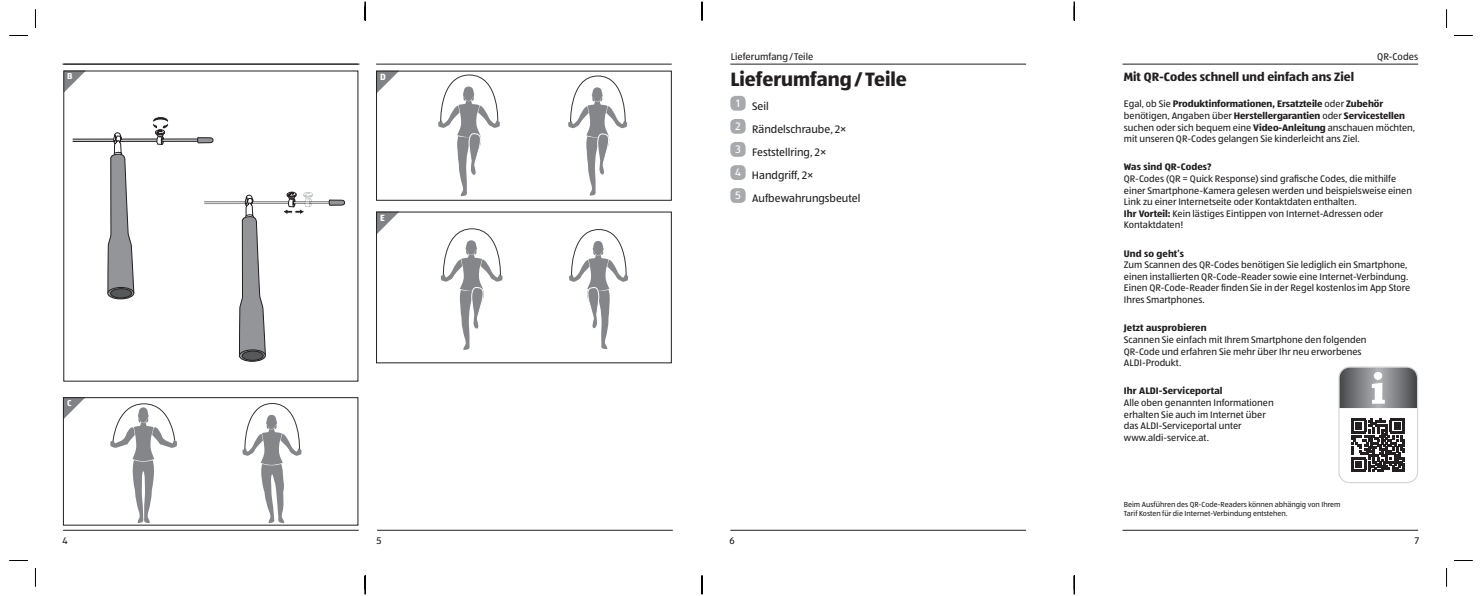
<style>
.page{position:relative;width:1482px;height:596px;background:#fff}
.page>*{position:absolute;margin:0;border:0;box-sizing:border-box;transform-origin:0 0}
.t1{font:700 20px "ALDISUEDOT";color:#231f20}
.t2{font:700 12.5px "ALDISUEDOT";color:#231f20}
.t3{font:11.25px/23px "ALDISUEDOT";color:#231f20}
.t4{font:10px "ALDISUEDOT";color:#231f20}
.t5{font:9.75px/11.6px "ALDISUEDOT";color:#231f20}
.t6{font:700 9.75px "ALDISUEDOT";letter-spacing:.01em;color:#231f20}
.t7{font:700 9.38px "ALDISUEDOT";color:#fff}
.t8{font:700 8.88px "ALDISUEDOT";color:#fff}
.t9{font:7.62px/8.9px "ALDISUEDOT";color:#231f20}
.s1{font-weight:700}
</style>
<div class="page">
<hr style="left:1122px;top:529px;width:295px;height:1px;background:#231f20">
<hr style="left:730px;top:529px;width:295px;height:1px;background:#231f20">
<hr style="left:1122px;top:64px;width:295px;height:1px;background:#231f20">
<hr style="left:730px;top:64px;width:295px;height:1px;background:#231f20">
<hr style="left:62px;top:64px;width:296px;height:1px;background:#231f20">
<hr style="left:64px;top:64px;width:295px;height:1px;background:#231f20">
<hr style="left:376px;top:64px;width:295px;height:1px;background:#231f20">
<hr style="left:63px;top:529px;width:296px;height:1px;background:#231f20">
<hr style="left:377px;top:529px;width:295px;height:1px;background:#231f20">
<svg style="left:66px;top:73px;width:18px;height:17px"></svg>
<svg style="left:65px;top:399px;width:19px;height:19px"></svg>
<svg style="left:197px;top:137px;width:16px;height:6px"></svg>
<svg style="left:107px;top:132px;width:27px;height:161px"></svg>
<svg style="left:108px;top:287px;width:26px;height:12px"></svg>
<div style="left:108px;top:287px;width:26px;height:12px;border:1px solid #231f20;border-radius:50%"></div>
<div style="left:111px;top:288px;width:21px;height:10px;background:#57585a;border-radius:50%"></div>
<div style="left:110px;top:288px;width:22px;height:10px;border:1px solid #231f20;border-radius:50%"></div>
<svg style="left:152px;top:116px;width:17px;height:29px"></svg>
<svg style="left:110px;top:403px;width:67px;height:120px"></svg>
<div style="left:63px;top:397px;width:295px;height:128px;border:1px solid #231f20"></div>
<svg style="left:242px;top:403px;width:60px;height:120px"></svg>
<svg style="left:239px;top:349px;width:26px;height:12px"></svg>
<div style="left:239px;top:349px;width:26px;height:12px;border:1px solid #231f20;border-radius:50%"></div>
<div style="left:242px;top:351px;width:21px;height:9px;background:#57585a;border-radius:50%"></div>
<div style="left:242px;top:350px;width:21px;height:10px;border:1px solid #231f20;border-radius:50%"></div>
<svg style="left:204px;top:192px;width:141px;height:163px"></svg>
<svg style="left:376px;top:71px;width:295px;height:292px"></svg>
<svg style="left:568px;top:75px;width:60px;height:120px"></svg>
<svg style="left:441px;top:228px;width:62px;height:122px"></svg>
<svg style="left:569px;top:229px;width:59px;height:120px"></svg>
<div style="left:730px;top:96px;width:15px;height:15px;background:#a8a9ad;border-radius:5px"></div>
<div style="left:730px;top:119px;width:15px;height:15px;background:#a8a9ad;border-radius:5px"></div>
<div style="left:730px;top:142px;width:15px;height:15px;background:#a8a9ad;border-radius:5px"></div>
<div style="left:730px;top:165px;width:15px;height:15px;background:#a8a9ad;border-radius:5px"></div>
<div style="left:730px;top:188px;width:15px;height:15px;background:#a8a9ad;border-radius:5px"></div>
<svg style="left:1338px;top:366px;width:79px;height:117px"></svg>
<svg style="left:9px;top:35px;width:19px;height:1px"></svg>
<svg style="left:1454px;top:35px;width:18px;height:1px"></svg>
<svg style="left:9px;top:560px;width:19px;height:1px"></svg>
<svg style="left:1454px;top:560px;width:18px;height:1px"></svg>
<svg style="left:35px;top:9px;width:1px;height:19px"></svg>
<svg style="left:35px;top:568px;width:1px;height:18px"></svg>
<svg style="left:364px;top:2px;width:2px;height:18px"></svg>
<svg style="left:364px;top:575px;width:2px;height:19px"></svg>
<svg style="left:701px;top:2px;width:1px;height:18px"></svg>
<svg style="left:701px;top:575px;width:1px;height:19px"></svg>
<svg style="left:1073px;top:2px;width:1px;height:18px"></svg>
<svg style="left:1073px;top:575px;width:1px;height:19px"></svg>
<p class="t8" style="left:67px;top:70px;width:7px">B</p>
<p class="t8" style="left:67px;top:397px;width:6px">C</p>
<p class="t7" style="left:380px;top:70px;width:7px">D</p>
<p class="t7" style="left:380px;top:211px;width:6px">E</p>
<p class="t4" style="left:62px;top:533px;width:7px">4</p>
<p class="t4" style="left:376px;top:533px;width:7px">5</p>
<p class="t4" style="left:730px;top:50px;width:84px">Lieferumfang/ Teile</p>
<p class="t4" style="left:1376px;top:50px;width:42px">QR-Codes</p>
<h1 class="t1" style="left:730px;top:66px;width:178px">Lieferumfang/Teile</h1>
<p class="t3" style="left:735px;top:94px;width:127px"><sup>1</sup> Seil<br><sup>2</sup> Rändelschraube, 2×<br><sup>3</sup> Feststellring, 2×<br><sup>4</sup> Handgriff, 2×<br><sup>5</sup> Aufbewahrungsbeutel</p>
<p class="t2" style="left:1123px;top:68px;width:232px">Mit QR-Codes schnell und einfach ans Ziel</p>
<p class="t5" style="left:1123px;top:98px;width:293px">Egal, ob Sie <span class="s1">Produktinformationen, Ersatzteile</span> oder <span class="s1">Zubehör </span>benötigen, Angaben über <span class="s1">Herstellergarantien</span> oder <span class="s1">Servicestellen </span>suchen oder sich bequem eine <span class="s1">Video-Anleitung</span> anschauen möchten, mit unseren QR-Codes gelangen Sie kinderleicht ans Ziel.</p>
<p class="t6" style="left:1123px;top:160px;width:89px">Was sind QR-Codes?</p>
<p class="t5" style="left:1123px;top:172px;width:290px">QR-Codes (QR = Quick Response) sind grafische Codes, die mithilfe einer Smartphone-Kamera gelesen werden und beispielsweise einen Link zu einer Internetseite oder Kontaktdaten enthalten.<br><span class="s1">Ihr Vorteil:</span> Kein lästiges Eintippen von Internet-Adressen oder Kontaktdaten!</p>
<p class="t6" style="left:1123px;top:246px;width:61px">Und so geht’s</p>
<p class="t5" style="left:1123px;top:259px;width:288px">Zum Scannen des QR-Codes benötigen Sie lediglich ein Smartphone, einen installierten QR-Code-Reader sowie eine Internet-Verbindung.<br>Einen QR-Code-Reader finden Sie in der Regel kostenlos im App Store Ihres Smartphones.</p>
<p class="t6" style="left:1123px;top:321px;width:84px">Jetzt ausprobieren</p>
<p class="t5" style="left:1123px;top:333px;width:244px">Scannen Sie einfach mit Ihrem Smartphone den folgenden<br>QR-Code und erfahren Sie mehr über Ihr neu erworbenes<br>ALDI-Produkt.</p>
<p class="t6" style="left:1123px;top:384px;width:100px">Ihr ALDI-Serviceportal</p>
<p class="t5" style="left:1123px;top:396px;width:151px">Alle oben genannten Informationen erhalten Sie auch im Internet über das ALDI-Serviceportal unter www.aldi-service.at.</p>
<p class="t9" style="left:1123px;top:499px;width:218px">Beim Ausführen des QR-Code-Readers können abhängig von Ihrem<br>Tarif Kosten für die Internet-Verbindung entstehen.</p>
<p class="t4" style="left:729px;top:533px;width:7px">6</p>
<p class="t4" style="left:1414px;top:533px;width:6px">7</p>
</div>
